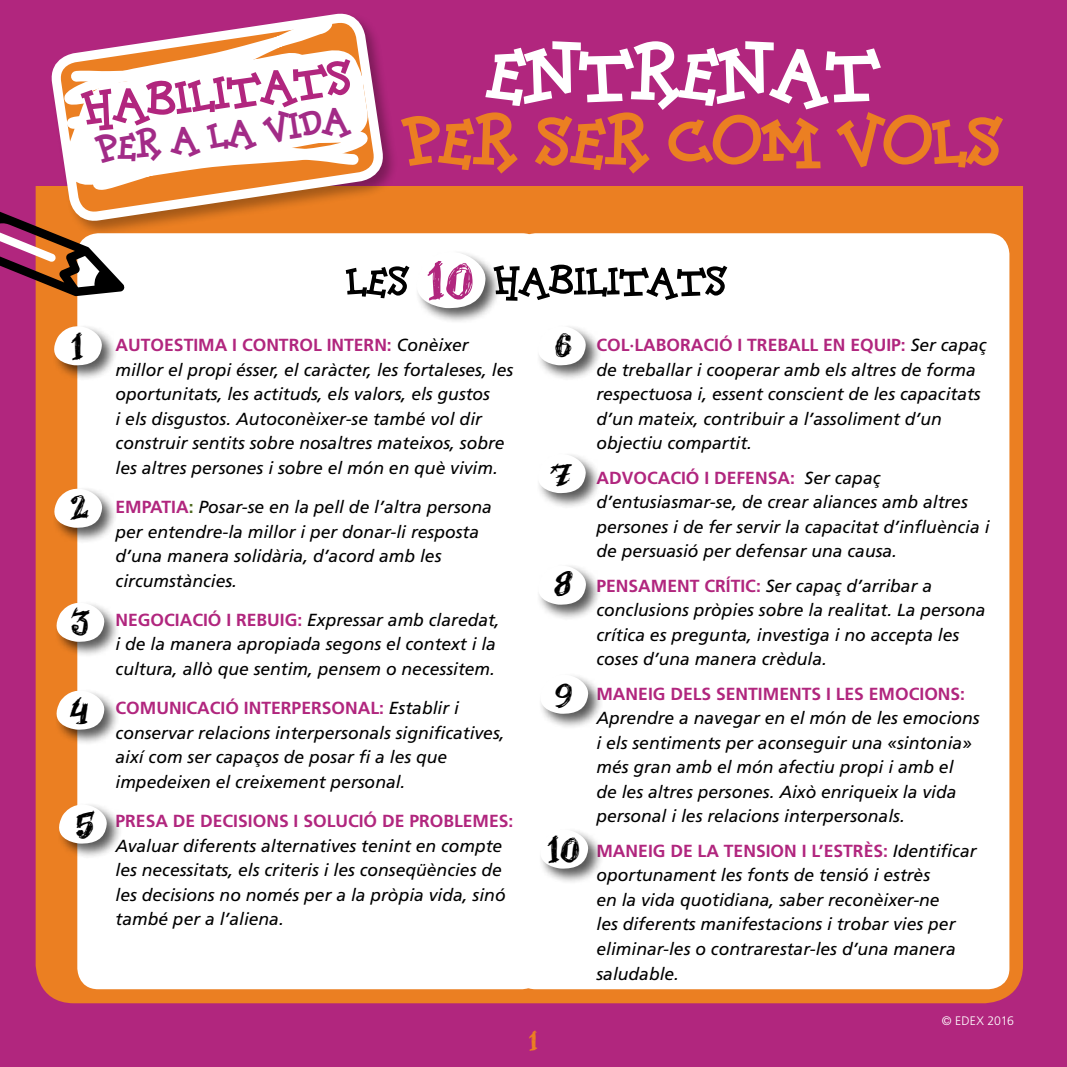
<style>
.page{position:relative;width:1067px;height:1067px;background:#b1267e}
.page>*{position:absolute;margin:0;border:0;box-sizing:border-box;transform-origin:0 0}
.t1{font:80.5px "Dolores Regular Plus";color:#fff}
.t2{font:71.75px "Dolores Regular Plus";color:#eb7f22}
.t3{font:50.75px "Dolores Regular Plus";color:#b1267e}
.t4{font:43.75px "Dolores";color:#000}
.t5{font:40.25px "Dolores Regular Plus";color:#a22b87}
.t6{font:38.5px "Patching Compound";color:#000}
.t7{font:28px "Patching Compound";color:#eb7f22}
.t8{font:italic 17.5px/24.5px "Frutiger";color:#000}
.t9{font:700 17.5px "Frutiger";color:#b1267e}
.t10{font:300 12.25px "Frutiger";color:#fff}
.s1{font-family:"Patching Compound";font-size:55.3px;color:#b1267e}
.s2{font-weight:700;font-style:normal;color:#b1267e}
.s3{font-weight:700;font-style:normal;color:#4d6920}
</style>
<div class="page">
<div style="left:32px;top:33px;width:994px;height:974px;background:#eb7f22;border-radius:42px"></div>
<div style="left:28px;top:29px;width:1002px;height:981px;border:7px solid #b1267e;border-radius:42px"></div>
<div style="left:23px;top:0;width:1039px;height:185px;background:#b1267e"></div>
<div style="left:49px;top:11px;width:350px;height:226px;background:#000;opacity:.3"></div>
<svg style="left:53px;top:15px;width:328px;height:282px"></svg>
<svg style="left:59px;top:15px;width:315px;height:181px;background:#f1cbc3"></svg>
<div style="left:514px;top:233px;width:495px;height:756px;background:#fff;border-radius:21px"></div>
<div style="left:77px;top:233px;width:466px;height:756px;background:#fff;border-radius:21px"></div>
<div style="left:52px;top:324px;width:66px;height:58px;background:#000;opacity:.65"></div>
<svg style="left:52px;top:315px;width:51px;height:51px"></svg>
<div style="left:52px;top:487px;width:67px;height:57px;background:#000;opacity:.65"></div>
<svg style="left:52px;top:478px;width:52px;height:50px"></svg>
<div style="left:55px;top:600px;width:66px;height:58px;background:#000;opacity:.65"></div>
<svg style="left:55px;top:592px;width:51px;height:50px"></svg>
<div style="left:55px;top:688px;width:66px;height:58px;background:#000;opacity:.65"></div>
<svg style="left:55px;top:679px;width:51px;height:51px"></svg>
<div style="left:57px;top:802px;width:66px;height:58px;background:#000;opacity:.65"></div>
<svg style="left:57px;top:793px;width:51px;height:51px"></svg>
<div style="left:536px;top:452px;width:66px;height:57px;background:#000;opacity:.65"></div>
<svg style="left:536px;top:452px;width:51px;height:41px"></svg>
<div style="left:536px;top:563px;width:66px;height:58px;background:#000;opacity:.65"></div>
<svg style="left:536px;top:563px;width:51px;height:42px"></svg>
<div style="left:538px;top:672px;width:66px;height:58px;background:#000;opacity:.65"></div>
<svg style="left:538px;top:672px;width:51px;height:42px"></svg>
<div style="left:538px;top:827px;width:66px;height:58px;background:#000;opacity:.65"></div>
<svg style="left:538px;top:827px;width:51px;height:42px"></svg>
<div style="left:536px;top:324px;width:66px;height:58px;background:#000;opacity:.65"></div>
<svg style="left:536px;top:324px;width:51px;height:42px"></svg>
<div style="left:415px;top:249px;width:87px;height:75px;background:#000;opacity:.65"></div>
<svg style="left:345px;top:249px;width:383px;height:60px"></svg>
<svg style="left:0;top:205px;width:125px;height:91px"></svg>
<h3 class="t3" style="left:80px;top:85px;width:272px;rotate:-7deg">HABILITATS</h3>
<h3 class="t5" style="left:94px;top:131px;width:256px;rotate:-7deg">PER A LA VIDA</h3>
<h1 class="t1" style="left:487px;top:35px;width:392px">ENTRENAT</h1>
<h2 class="t2" style="left:402px;top:107px;width:602px">PER SER COM VOLS</h2>
<h3 class="t6" style="left:71px;top:327px;width:14px">1</h3>
<h3 class="t6" style="left:70px;top:490px;width:21px">2</h3>
<h3 class="t6" style="left:71px;top:604px;width:21px">3</h3>
<h3 class="t6" style="left:70px;top:692px;width:21px">4</h3>
<h3 class="t6" style="left:76px;top:806px;width:21px">5</h3>
<h3 class="t4" style="left:346px;top:261px;width:382px">LES <span class="s1">10</span> HABILITATS</h3>
<p class="t8" style="left:116px;top:332px;width:399px"><span class="s2">AUTOESTIMA I CONTROL INTERN:</span> Conèixer millor el propi ésser, el caràcter, les fortaleses, les oportunitats, les actituds, els valors, els gustos<br>i els disgustos. Autoconèixer-se també vol dir construir sentits sobre nosaltres mateixos, sobre les altres persones i sobre el món en què vivim.</p>
<p class="t8" style="left:116px;top:494px;width:378px"><span class="s2">EMPATIA</span> <span class="s3">:</span> Posar-se en la pell de l’altra persona per entendre-la millor i per donar-li resposta d’una manera solidària, d’acord amb les circumstàncies.</p>
<p class="t9" style="left:116px;top:609px;width:58px">NEGOCIACI</p>
<p class="t8" style="left:116px;top:607px;width:386px;text-indent:92px"><span class="s2">Ó I REBUIG:</span> Expressar amb claredat, i de la manera apropiada segons el context i la cultura, allò que sentim, pensem o necessitem.</p>
<p class="t9" style="left:116px;top:698px;width:64px">COMUNICACI</p>
<p class="t8" style="left:116px;top:696px;width:390px;text-indent:110px"><span class="s2">Ó INTERPERSONAL:</span> Establir i conservar relacions interpersonals significatives, així com ser capaços de posar fi a les que impedeixen el creixement personal.</p>
<p class="t9" style="left:116px;top:811px;width:399px">PRESA DE DECISIONS I SOLUCIÓ DE PROBLEMES:</p>
<p class="t8" style="left:116px;top:833px;width:391px">Avaluar diferents alternatives tenint en compte les necessitats, els criteris i les conseqüències de les decisions no només per a la pròpia vida, sinó també per a l’aliena.</p>
<h3 class="t6" style="left:555px;top:327px;width:19px">6</h3>
<h3 class="t6" style="left:550px;top:455px;width:24px">7</h3>
<h3 class="t6" style="left:554px;top:567px;width:21px">8</h3>
<h3 class="t6" style="left:555px;top:676px;width:19px">9</h3>
<h3 class="t6" style="left:547px;top:831px;width:34px">10</h3>
<h3 class="t7" style="left:529px;top:1026px;width:11px">1</h3>
<p class="t8" style="left:596px;top:332px;width:391px"><span class="s2">COL·LABORACIÓ I TREBALL EN EQUIP:</span> Ser capaç de treballar i cooperar amb els altres de forma respectuosa i, essent conscient de les capacitats d’un mateix, contribuir a l’assoliment d’un objectiu compartit.</p>
<p class="t9" style="left:596px;top:467px;width:61px">ADVOCACI</p>
<p class="t8" style="left:596px;top:465px;width:394px;text-indent:89px"><span class="s2">Ó I DEFENSA:</span> Ser capaç d’entusiasmar-se, de crear aliances amb altres persones i de fer servir la capacitat d’influència i de persuasió per defensar una causa.</p>
<p class="t8" style="left:596px;top:573px;width:390px"><span class="s2">PENSAMENT CRÍTIC:</span> Ser capaç d’arribar a conclusions pròpies sobre la realitat. La persona crítica es pregunta, investiga i no accepta les coses d’una manera crèdula.</p>
<p class="t9" style="left:596px;top:683px;width:15px">MAN</p>
<p class="t9" style="left:638px;top:683px;width:328px">EIG DELS SENTIMENTS I LES EMOCIONS:</p>
<p class="t8" style="left:596px;top:705px;width:385px">Aprendre a navegar en el món de les emocions i els sentiments per aconseguir una «sintonia» més gran amb el món afectiu propi i amb el<br>de les altres persones. Això enriqueix la vida personal i les relacions interpersonals.</p>
<p class="t9" style="left:596px;top:840px;width:15px">MAN</p>
<p class="t8" style="left:596px;top:838px;width:381px;text-indent:42px"><span class="s2">EIG DE LA TENSION I L’ESTRÈS:</span> Identificar oportunament les fonts de tensió i estrès<br>en la vida quotidiana, saber reconèixer-ne<br>les diferents manifestacions i trobar vies per eliminar-les o contrarestar-les d’una manera saludable.</p>
<p class="t10" style="left:942px;top:1013px;width:74px">© EDEX 2016</p>
</div>
